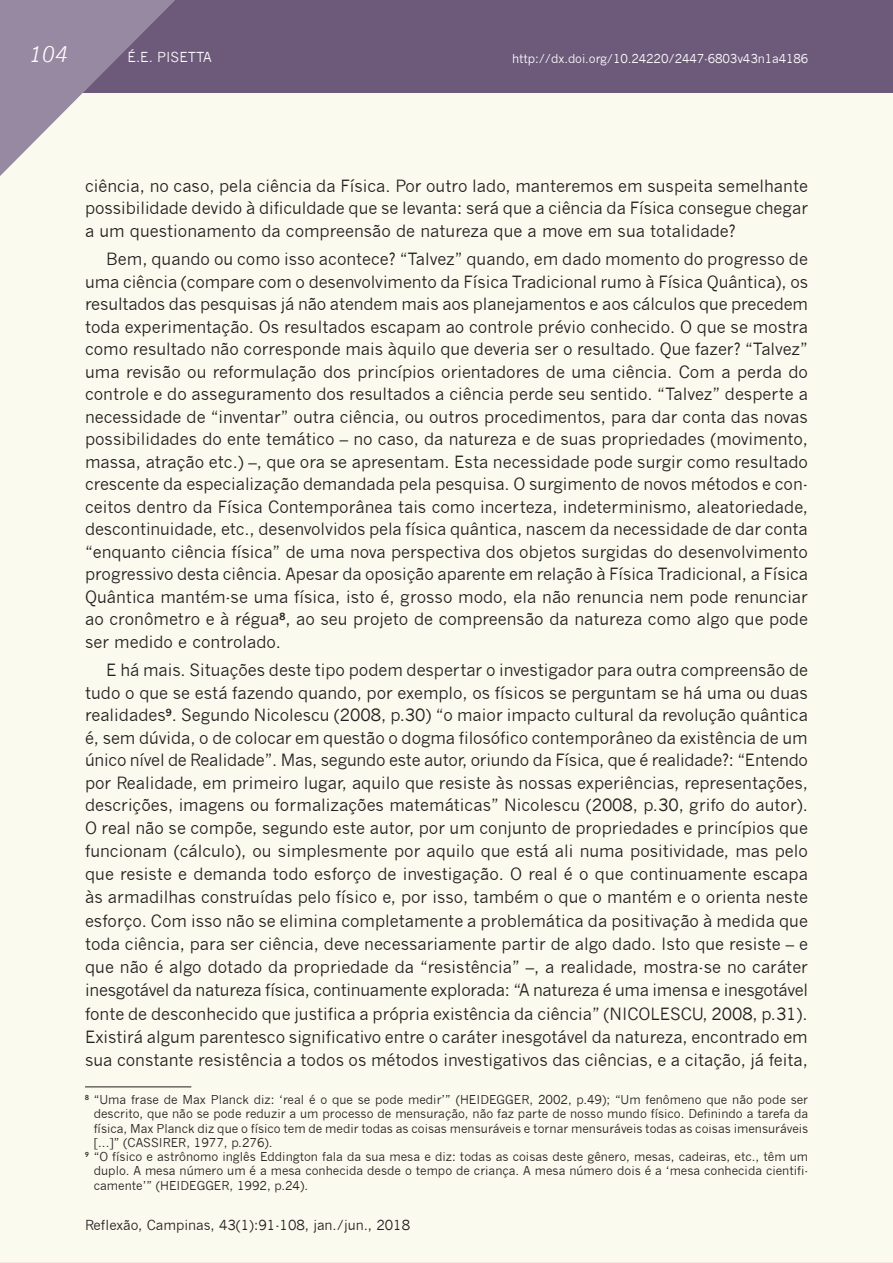
<style>
.page{position:relative;width:893px;height:1263px;background:#fff}
.page>*{position:absolute;margin:0;border:0;box-sizing:border-box;transform-origin:0 0}
.t1{font:italic 21px "News Gothic";color:#fff}
.t2{font:16.5px/22.5px "News Gothic";color:#231f20;text-align:justify}
.t3{font:13.5px "News Gothic";color:#231f20}
.t4{font:13.5px "News Gothic";color:#fff}
.t5{font:12px "News Gothic";color:#231f20}
.t6{font:12px "News Gothic";letter-spacing:-.01em;color:#fff}
</style>
<div class="page">
<div style="left:0;top:0;width:893px;height:93px;background:#6d597a"></div>
<div style="left:0;top:93px;width:893px;height:1168px;background:#fbfaee"></div>
<svg style="left:0;top:0;width:175px;height:176px"></svg>
<hr style="left:85px;top:1086px;width:106px;height:1px;background:#231f20">
<p class="t1" style="left:29px;top:42px;width:41px">104</p>
<p class="t4" style="left:128px;top:49px;width:86px">É.E. PISETTA</p>
<p class="t6" style="left:512px;top:51px;width:298px">http://dx.doi.org/10.24220/2447-6803v43n1a4186</p>
<p class="t2" style="left:85px;top:174px;width:725px">ciência, no caso, pela ciência da Física. Por outro lado, manteremos em suspeita semelhante possibilidade devido à dificuldade que se levanta: será que a ciência da Física consegue chegar a um questionamento da compreensão de natureza que a move em sua totalidade?</p>
<p class="t2" style="left:85px;top:248px;width:724px;text-indent:21px">Bem, quando ou como isso acontece? “Talvez” quando, em dado momento do progresso de uma ciência (compare com o desenvolvimento da Física Tradicional rumo à Física Quântica), os resultados das pesquisas já não atendem mais aos planejamentos e aos cálculos que precedem toda experimentação. Os resultados escapam ao controle prévio conhecido. O que se mostra como resultado não corresponde mais àquilo que deveria ser o resultado. Que fazer? “Talvez” uma revisão ou reformulação dos princípios orientadores de uma ciência. Com a perda do controle e do asseguramento dos resultados a ciência perde seu sentido. “Talvez” desperte a necessidade de “inventar” outra ciência, ou outros procedimentos, para dar conta das novas possibilidades do ente temático – no caso, da natureza e de suas propriedades (movimento, massa, atração etc.) –, que ora se apresentam. Esta necessidade pode surgir como resultado crescente da especialização demandada pela pesquisa. O surgimento de novos métodos e con&shy;ceitos dentro da Física Contemporânea tais como incerteza, indeterminismo, aleatoriedade, descontinuidade, etc., desenvolvidos pela física quântica, nascem da necessidade de dar conta “enquanto ciência física” de uma nova perspectiva dos objetos surgidas do desenvolvimento progressivo desta ciência. Apesar da oposição aparente em relação à Física Tradicional, a Física Quântica mantém-se uma física, isto é, grosso modo, ela não renuncia nem pode renunciar ao cronômetro e à régua<sup>8</sup>, ao seu projeto de compreensão da natureza como algo que pode ser medido e controlado.</p>
<p class="t2" style="left:85px;top:659px;width:725px;line-height:23px;text-indent:21px">E há mais. Situações deste tipo podem despertar o investigador para outra compreensão de tudo o que se está fazendo quando, por exemplo, os físicos se perguntam se há uma ou duas realidades<sup>9</sup>. Segundo Nicolescu (2008, p.30) “o maior impacto cultural da revolução quântica é, sem dúvida, o de colocar em questão o dogma filosófico contemporâneo da existência de um único nível de Realidade”. Mas, segundo este autor, oriundo da Física, que é realidade?: “Entendo por Realidade, em primeiro lugar, aquilo que resiste às nossas experiências, representações, descrições, imagens ou formalizações matemáticas” Nicolescu (2008, p.30, grifo do autor).<br>O real não se compõe, segundo este autor, por um conjunto de propriedades e princípios que funcionam (cálculo), ou simplesmente por aquilo que está ali numa positividade, mas pelo que resiste e demanda todo esforço de investigação. O real é o que continuamente escapa às armadilhas construídas pelo físico e, por isso, também o que o mantém e o orienta neste esforço. Com isso não se elimina completamente a problemática da positivação à medida que toda ciência, para ser ciência, deve necessariamente partir de algo dado. Isto que resiste – e que não é algo dotado da propriedade da “resistência” –, a realidade, mostra-se no caráter inesgotável da natureza física, continuamente explorada: “A natureza é uma imensa e inesgotável fonte de desconhecido que justifica a própria existência da ciência” (NICOLESCU, 2008, p.31).<br>Existirá algum parentesco significativo entre o caráter inesgotável da natureza, encontrado em sua constante resistência a todos os métodos investigativos das ciências, e a citação, já feita,</p>
<p class="t5" style="left:85px;top:1093px;width:724px"><sup>8</sup> “Uma frase de Max Planck diz: ‘real é o que se pode medir’” (HEIDEGGER, 2002, p.49); “Um fenômeno que não pode ser</p>
<p class="t5" style="left:94px;top:1107px;width:716px">descrito, que não se pode reduzir a um processo de mensuração, não faz parte de nosso mundo físico. Definindo a tarefa da</p>
<p class="t5" style="left:94px;top:1121px;width:716px">física, Max Planck diz que o físico tem de medir todas as coisas mensuráveis e tornar mensuráveis todas as coisas imensuráveis</p>
<p class="t5" style="left:94px;top:1136px;width:180px">[...]” (CASSIRER, 1977, p.276).</p>
<p class="t5" style="left:85px;top:1150px;width:724px"><sup>9</sup> “O físico e astrônomo inglês Eddington fala da sua mesa e diz: todas as coisas deste gênero, mesas, cadeiras, etc., têm um</p>
<p class="t5" style="left:94px;top:1164px;width:716px">duplo. A mesa número um é a mesa conhecida desde o tempo de criança. A mesa número dois é a ‘mesa conhecida cientifi-</p>
<p class="t5" style="left:94px;top:1178px;width:216px">camente’” (HEIDEGGER, 1992, p.24).</p>
<p class="t3" style="left:85px;top:1218px;width:327px">Reflexão, Campinas, 43(1):91-108, jan./jun., 2018</p>
</div>
